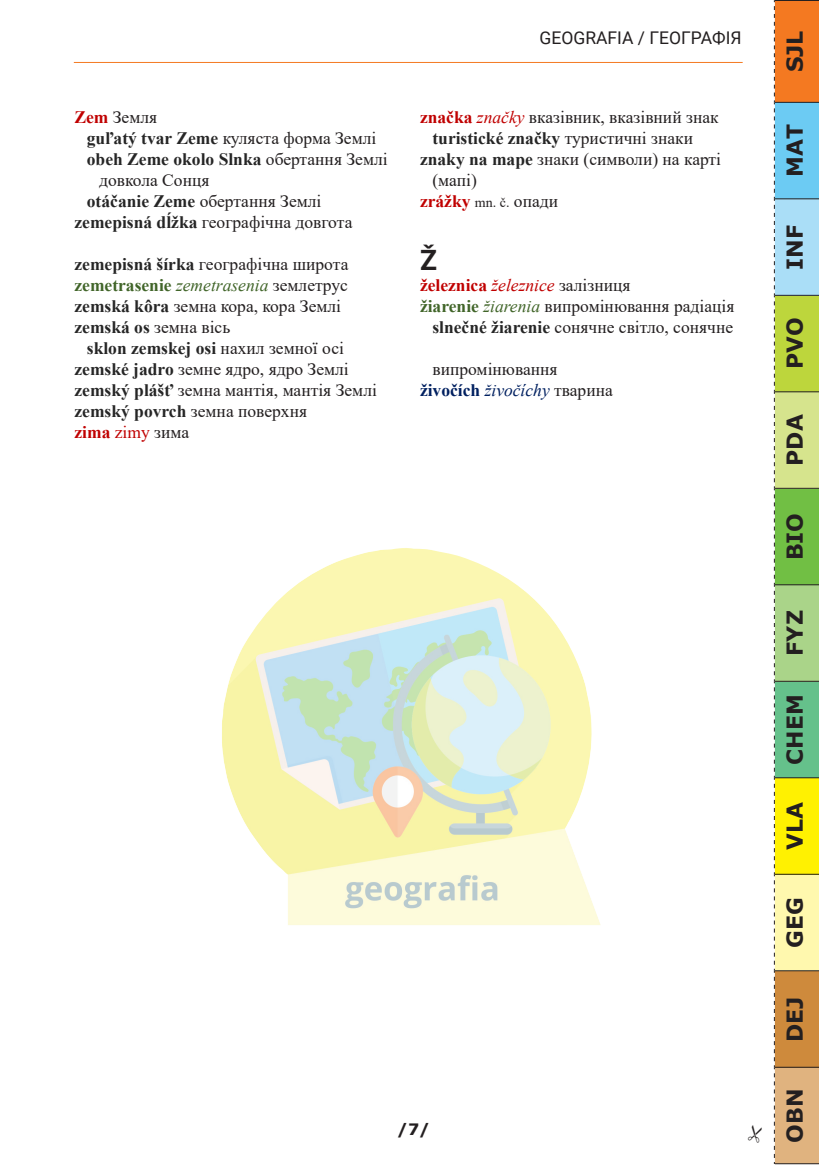
<style>
.page{position:relative;width:819px;height:1166px;background:#fff}
.page>*{position:absolute;margin:0;border:0;box-sizing:border-box;transform-origin:0 0}
.t1{font:700 28px "Roboto";color:#231f20}
.t2{font:700 21.88px "Verdana";color:#231f20}
.t3{font:17.5px/21px "Times New Roman";color:#231f20}
.t4{font:700 17.5px "Times New Roman";color:#262626}
.t5{font:700 17.5px "Times New Roman";color:#c00000}
.t6{font:700 17.5px "Times New Roman";color:#416529}
.t7{font:italic 17.5px "Times New Roman";color:#002060}
.t8{font:17.5px "Roboto";color:#231f20}
.t9{font:700 15.75px "Verdana";color:#231f20}
.s1{font-weight:700;color:#c00000}
.s2{font-weight:700;color:#262626}
.s3{font-weight:400;font-style:italic}
.s4{font-weight:400;color:#231f20}
.s5{font-weight:400}
.s6{font-style:italic;color:#c00000}
.s7{font-weight:400;font-size:14px;color:#231f20}
.s8{font-weight:700;color:#416529}
.s9{font-style:italic;color:#416529}
.s10{font-weight:700;font-style:normal}
.s11{font-style:normal;color:#231f20}
</style>
<div class="page">
<div style="left:774px;top:1067px;width:45px;height:97px;background:#e0b37f"></div>
<div style="left:774px;top:971px;width:45px;height:96px;background:#ce8a3c"></div>
<div style="left:774px;top:874px;width:45px;height:97px;background:#fff8ae"></div>
<div style="left:774px;top:778px;width:45px;height:96px;background:#fff101"></div>
<div style="left:774px;top:681px;width:45px;height:97px;background:#65c18b"></div>
<div style="left:774px;top:585px;width:45px;height:96px;background:#aad489"></div>
<div style="left:774px;top:488px;width:45px;height:97px;background:#71bf44"></div>
<div style="left:774px;top:392px;width:45px;height:96px;background:#d6e48d"></div>
<div style="left:774px;top:295px;width:45px;height:97px;background:#bdd63c"></div>
<div style="left:774px;top:199px;width:45px;height:96px;background:#aadef7"></div>
<div style="left:774px;top:102px;width:45px;height:97px;background:#6ccbf3"></div>
<div style="left:774px;top:0;width:45px;height:102px;background:#f47921"></div>
<hr style="left:774px;top:1163px;width:45px;height:1px;background:#231f20">
<hr style="left:774px;top:1067px;width:45px;height:1px;background:#231f20">
<hr style="left:774px;top:970px;width:45px;height:1px;background:#231f20">
<hr style="left:774px;top:874px;width:45px;height:1px;background:#231f20">
<hr style="left:774px;top:777px;width:45px;height:1px;background:#231f20">
<hr style="left:774px;top:681px;width:45px;height:1px;background:#231f20">
<hr style="left:774px;top:584px;width:45px;height:1px;background:#231f20">
<hr style="left:774px;top:488px;width:45px;height:1px;background:#231f20">
<hr style="left:774px;top:391px;width:45px;height:1px;background:#231f20">
<hr style="left:774px;top:295px;width:45px;height:1px;background:#231f20">
<hr style="left:774px;top:199px;width:45px;height:1px;background:#231f20">
<hr style="left:774px;top:102px;width:45px;height:1px;background:#231f20">
<hr style="left:774px;top:0;width:45px;height:1px;background:#231f20">
<svg style="left:773px;top:0;width:1px;height:1164px"></svg>
<hr style="left:74px;top:62px;width:668px;height:1px;background:#f47921">
<img style="left:222px;top:548px;width:379px;height:377px">
<p class="t3" style="left:74px;top:106px;width:84px"><span class="s1">Zem</span> Земля</p>
<p class="t3" style="left:87px;top:127px;width:291px"><span class="s2">guľatý tvar Zeme</span> куляста форма Землі</p>
<p class="t3" style="left:99px;top:148px;width:290px;text-indent:-12px"><span class="s2">obeh Zeme okolo Slnka</span> обертання Землі довкола Сонця</p>
<p class="t3" style="left:87px;top:190px;width:236px"><span class="s2">otáčanie Zeme</span> обертання Землі</p>
<p class="t3" style="left:74px;top:211px;width:279px"><span class="s2">zemepisná dĺžka</span> географічна довгота</p>
<p class="t3" style="left:74px;top:253px;width:275px"><span class="s2">zemepisná šírka</span> географічна широта</p>
<p class="t6" style="left:74px;top:272px;width:275px">zemetrasenie <span class="s3">zemetrasenia</span> <span class="s4">землетрус</span></p>
<p class="t3" style="left:74px;top:295px;width:268px"><span class="s2">zemská kôra</span> земна кора, кора Землі</p>
<p class="t3" style="left:74px;top:316px;width:157px"><span class="s2">zemská os</span> земна вісь</p>
<p class="t4" style="left:87px;top:335px;width:258px">sklon zemskej osi <span class="s4">нахил земної осі</span></p>
<p class="t3" style="left:74px;top:358px;width:276px"><span class="s2">zemské jadro</span> земне ядро, ядро Землі</p>
<p class="t3" style="left:74px;top:379px;width:304px"><span class="s2">zemský plášť</span> земна мантія, мантія Землі</p>
<p class="t3" style="left:74px;top:400px;width:234px"><span class="s2">zemský povrch</span> земна поверхня</p>
<p class="t5" style="left:74px;top:419px;width:116px">zima <span class="s5">zimy</span> <span class="s4">зима</span></p>
<p class="t8" style="left:539px;top:25px;width:204px">GEOGRAFIA / ГЕOГРАФІЯ</p>
<p class="t3" style="left:420px;top:106px;width:300px"><span class="s1">značka</span> <span class="s6">značky</span> вказівник, вказівний знак</p>
<p class="t4" style="left:432px;top:125px;width:262px">turistické značky <span class="s4">туристичні знаки</span></p>
<p class="t3" style="left:432px;top:148px;width:290px;text-indent:-12px"><span class="s2">znaky na mape</span> знаки (символи) на карті (мапі)</p>
<p class="t5" style="left:420px;top:188px;width:140px">zrážky <span class="s7">mn. č.</span> <span class="s4">опади</span></p>
<p class="t1" style="left:420px;top:240px;width:18px">Ž</p>
<p class="t5" style="left:420px;top:272px;width:212px">železnica <span class="s3">železnice</span> <span class="s4">залізниця</span></p>
<p class="t3" style="left:420px;top:295px;width:316px"><span class="s8">žiarenie</span> <span class="s9">žiarenia</span> випромінювання радіація</p>
<p class="t3" style="left:432px;top:316px;width:302px"><span class="s2">slnečné žiarenie</span> сонячне світло, сонячне</p>
<p class="t3" style="left:432px;top:358px;width:127px">випромінювання</p>
<p class="t7" style="left:420px;top:378px;width:194px"><span class="s10">živočích</span> živočíchy <span class="s11">тварина</span></p>
<p class="t9" style="left:397px;top:1118px;width:34px">/7/</p>
<p class="t2" style="left:779px;top:72px;width:43px;rotate:-90deg">SJL</p>
<p class="t2" style="left:779px;top:177px;width:54px;rotate:-90deg">MAT</p>
<p class="t2" style="left:779px;top:269px;width:46px;rotate:-90deg">INF</p>
<p class="t2" style="left:779px;top:369px;width:53px;rotate:-90deg">PVO</p>
<p class="t2" style="left:779px;top:466px;width:53px;rotate:-90deg">PDA</p>
<p class="t2" style="left:779px;top:560px;width:49px;rotate:-90deg">BIO</p>
<p class="t2" style="left:779px;top:656px;width:47px;rotate:-90deg">FYZ</p>
<p class="t2" style="left:779px;top:764px;width:72px;rotate:-90deg">CHEM</p>
<p class="t2" style="left:779px;top:850px;width:49px;rotate:-90deg">VLA</p>
<p class="t2" style="left:779px;top:948px;width:52px;rotate:-90deg">GEG</p>
<p class="t2" style="left:779px;top:1042px;width:47px;rotate:-90deg">DEJ</p>
<p class="t2" style="left:779px;top:1142px;width:55px;rotate:-90deg">OBN</p>
</div>
